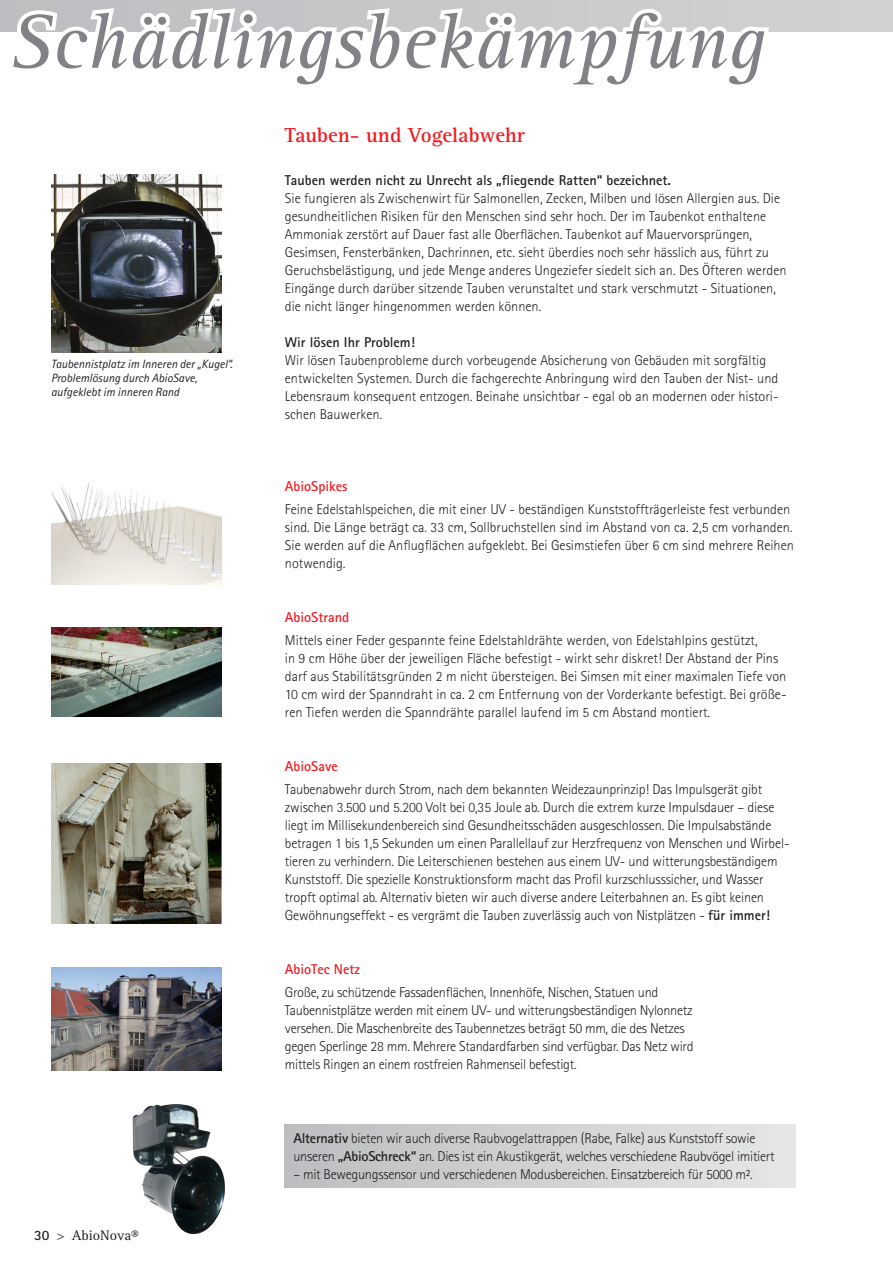
<style>
.page{position:relative;width:893px;height:1263px;background:#fff}
.page>*{position:absolute;margin:0;border:0;box-sizing:border-box;transform-origin:0 0}
.t1{font:italic 79.05px "Rotis Serif Std";color:#808285}
.t2{font:700 21px "Rotis Serif Std";color:#ee1d23}
.t3{font:300 14.25px/18px "Rotis Sans Serif Std";color:#231f20}
.t4{font:300 14.25px/18px "Rotis Sans Serif Std";letter-spacing:-.02em;color:#231f20}
.t5{font:700 14.25px "Rotis Sans Serif Std";color:#231f20}
.t6{font:700 14.25px "Rotis Sans Serif Std";color:#ee1d23}
.t7{font:14.25px "Rotis Serif Std";color:#231f20}
.t8{font:italic 12px/14.4px "Rotis Sans Serif Std";color:#231f20}
.s1{font-family:"Rotis Sans Serif Std";font-weight:700}
.s2{font-family:"Rotis Sans Serif Std";font-weight:300}
.s3{font-weight:700}
</style>
<div class="page">
<div style="left:0;top:0;width:880px;height:32px;background:linear-gradient(to right,#bdbec0,#d1d2d4)"></div>
<div style="left:880px;top:0;width:13px;height:32px;background:#d1d2d4"></div>
<div style="left:285px;top:1124px;width:510px;height:63px;background:linear-gradient(to right,#bcbdc0,#e5e6e8)"></div>
<img style="left:76px;top:1104px;width:150px;height:132px">
<img style="left:51px;top:968px;width:170px;height:102px">
<img style="left:51px;top:174px;width:170px;height:178px">
<img style="left:51px;top:482px;width:170px;height:102px">
<img style="left:51px;top:628px;width:170px;height:88px">
<img style="left:51px;top:764px;width:170px;height:159px">
<svg style="left:5px;top:3px;width:769px;height:29px"></svg>
<h1 class="t1" style="left:9px;top:-3px;width:757px">Schädlingsbekämpfung</h1>
<p class="t8" style="left:51px;top:356px;width:183px">Taubennistplatz im Inneren der „Kugel“.<br>Problemlösung durch AbioSave, aufgeklebt im inneren Rand</p>
<p class="t7" style="left:34px;top:1227px;width:106px"><span class="s1">30</span> <span class="s2">&gt;</span> AbioNova®</p>
<h2 class="t2" style="left:285px;top:123px;width:242px">Tauben- und Vogelabwehr</h2>
<p class="t5" style="left:285px;top:171px;width:388px">Tauben werden nicht zu unrecht als „fliegende Ratten“ bezeichnet.</p>
<p class="t3" style="left:285px;top:189px;width:503px">Sie fungieren als Zwischenwirt für Salmonellen, Zecken, Milben und lösen Allergien aus. Die gesundheitlichen Risiken für den Menschen sind sehr hoch. Der im Taubenkot enthaltene Ammoniak zerstört auf Dauer fast alle Oberflächen. Taubenkot auf Mauervorsprüngen, Gesimsen, Fensterbänken, Dachrinnen, etc. sieht überdies noch sehr hässlich aus, führt zu Geruchsbelästigung, und jede Menge anderes Ungeziefer siedelt sich an. Des Öfteren werden Eingänge durch darüber sitzende Tauben verunstaltet und stark verschmutzt - Situationen, die nicht länger hingenommen werden können.</p>
<p class="t5" style="left:285px;top:333px;width:132px">Wir lösen ihr Problem!</p>
<p class="t3" style="left:285px;top:351px;width:495px">Wir lösen Taubenprobleme durch vorbeugende Absicherung von Gebäuden mit sorgfältig entwickelten Systemen. Durch die fachgerechte Anbringung wird den Tauben der Nist- und Lebensraum konsequent entzogen. Beinahe unsichtbar - egal ob an modernen oder histori&shy;schen Bauwerken.</p>
<p class="t6" style="left:285px;top:477px;width:64px">AbioSpikes</p>
<p class="t3" style="left:285px;top:500px;width:511px">Feine Edelstahlspeichen, die mit einer UV - beständigen Kunststoffträgerleiste fest verbunden sind. Die Länge beträgt ca. 33 cm, Sollbruchstellen sind im Abstand von ca. 2,5 cm vorhanden.<br>Sie werden auf die Anflugflächen aufgeklebt. Bei Gesimstiefen über 6 cm sind mehrere Reihen notwendig.</p>
<p class="t6" style="left:285px;top:608px;width:66px">AbioStrand</p>
<p class="t3" style="left:285px;top:631px;width:503px">Mittels einer Feder gespannte feine Edelstahldrähte werden, von Edelstahlpins gestützt,<br>in 9 cm Höhe über der jeweiligen Fläche befestigt - wirkt sehr diskret! Der Abstand der Pins darf aus Stabilitätsgründen 2 m nicht übersteigen. Bei Simsen mit einer maximalen Tiefe von 10 cm wird der Spanndraht in ca. 2 cm Entfernung von der Vorderkante befestigt. Bei größe&shy;ren Tiefen werden die Spanndrähte parallel laufend im 5 cm Abstand montiert.</p>
<p class="t6" style="left:285px;top:757px;width:54px">AbioSave</p>
<p class="t3" style="left:285px;top:780px;width:506px">Taubenabwehr durch Strom, nach dem bekannten Weidezaunprinzip! Das Impulsgerät gibt zwischen 3.500 und 5.200 Volt bei 0,35 Joule ab. Durch die extrem kurze Impulsdauer – diese liegt im Millisekundenbereich sind Gesundheitsschäden ausgeschlossen. Die Impulsabstände betragen 1 bis 1,5 Sekunden um einen Parallellauf zur Herzfrequenz von Menschen und Wirbel&shy;tieren zu verhindern. Die Leiterschienen bestehen aus einem UV- und witterungsbeständigem Kunststoff. Die spezielle Konstruktionsform macht das Profil kurzschlusssicher, und Wasser tropft optimal ab. Alternativ bieten wir auch diverse andere Leiterbahnen an. Es gibt keinen Gewöhnungseffekt - es vergrämt die Tauben zuverlässig auch von Nistplätzen - <span class="s3">für immer!</span></p>
<p class="t6" style="left:285px;top:960px;width:77px">AbioTec netz</p>
<p class="t4" style="left:285px;top:983px;width:410px">Große, zu schützende Fassadenflächen, Innenhöfe, Nischen, Statuen und Taubennistplätze werden mit einem UV- und witterungsbeständigen Nylonnetz versehen. Die Maschenbreite des Taubennetzes beträgt 50 mm, die des Netzes gegen Sperlinge 28 mm. Mehrere Standardfarben sind verfügbar. Das Netz wird mittels Ringen an einem rostfreien Rahmenseil befestigt.</p>
<p class="t4" style="left:293px;top:1129px;width:483px"><span class="s3">Alternativ</span> bieten wir auch diverse Raubvogelattrappen (Rabe, Falke) aus Kunststoff sowie unseren <span class="s3">„AbioSchreck“</span> an. Dies ist ein Akustikgerät, welches verschiedene Raubvögel imitiert</p>
<p class="t4" style="left:293px;top:1165px;width:461px">– mit Bewegungssensor und verschiedenen Modusbereichen. Einsatzbereich für 5000 m².</p>
</div>
